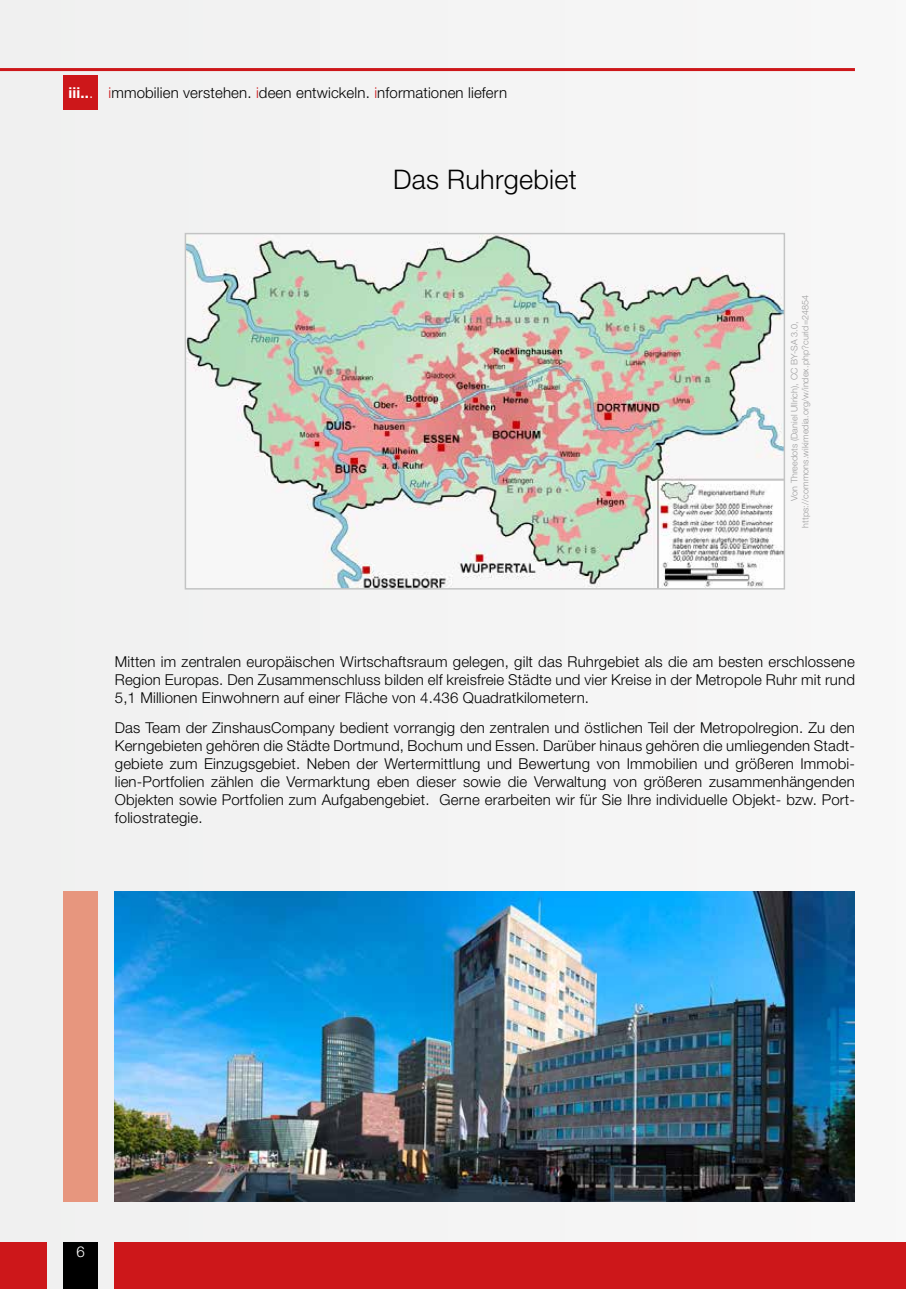
<style>
.page{position:relative;width:906px;height:1289px;background:#fff}
.page>*{position:absolute;margin:0;border:0;box-sizing:border-box;transform-origin:0 0}
.t1{font:300 27px "Helvetica Neue LT Std";letter-spacing:.01em;color:#000}
.t2{font:300 15px/18px "Helvetica Neue LT Std";letter-spacing:.01em;color:#000;text-align:justify}
.t3{font:300 15px "Helvetica Neue LT Std";color:#fff}
.t4{font:300 9px/10.8px "Helvetica Neue LT Std";letter-spacing:.01em;color:#9c9c9d;text-align:center}
.s1{font-weight:700;color:#fff}
.s2{color:#fff}
.s3{color:#cd171a}
</style>
<div class="page">
<div style="left:0;top:0;width:906px;height:1288px;background:#f3f3f3"></div>
<div style="left:64px;top:1242px;width:34px;height:46px;background:#000"></div>
<div style="left:115px;top:1242px;width:791px;height:46px;background:#cd171a"></div>
<hr style="left:0;top:68px;width:855px;height:3px;background:#cd171a">
<div style="left:64px;top:76px;width:34px;height:34px;background:#cd171a"></div>
<div style="left:0;top:1242px;width:47px;height:46px;background:#cd171a"></div>
<div style="left:64px;top:891px;width:34px;height:310px;background:#e7967e"></div>
<img style="left:115px;top:891px;width:740px;height:310px">
<img style="left:188px;top:236px;width:594px;height:350px">
<div style="left:185px;top:233px;width:600px;height:356px;border:2px solid #c3c4c4"></div>
<p class="t2" style="left:68px;top:83px;width:440px"><span class="s1">iii..</span><span class="s2">.</span> <span class="s3">i</span>mmobilien verstehen. <span class="s3">i</span>deen entwickeln. <span class="s3">i</span>nformationen liefern</p>
<h1 class="t1" style="left:393px;top:163px;width:185px">Das Ruhrgebiet</h1>
<p class="t4" style="left:789px;top:528px;width:235px;rotate:-90deg">Von Threedots (Daniel Ullrich), CC BY-SA 3.0, https://commons.wikimedia.org/w/index.php?curid=24854</p>
<p class="t2" style="left:115px;top:652px;width:741px">Mitten im zentralen europäischen Wirtschaftsraum gelegen, gilt das Ruhrgebiet als die am besten erschlossene Region Europas. Den Zusammenschluss bilden elf kreisfreie Städte und vier Kreise in der Metropole Ruhr mit rund 5,1 Millionen Einwohnern auf einer Fläche von 4.436 Quadratkilometern.</p>
<p class="t2" style="left:115px;top:718px;width:741px">Das Team der ZinshausCompany bedient vorrangig den zentralen und östlichen Teil der Metropolregion. Zu den Kerngebieten gehören die Städte Dortmund, Bochum und Essen. Darüber hinaus gehören die umliegenden Stadt&shy;gebiete zum Einzugsgebiet. Neben der Wertermittlung und Bewertung von Immobilien und größeren Immobi&shy;lien-Portfolien zählen die Vermarktung eben dieser sowie die Verwaltung von größeren zusammenhängenden Objekten sowie Portfolien zum Aufgabengebiet. Gerne erarbeiten wir für Sie Ihre individuelle Objekt- bzw. Port&shy;foliostrategie.</p>
<p class="t3" style="left:77px;top:1242px;width:10px">6</p>
</div>
